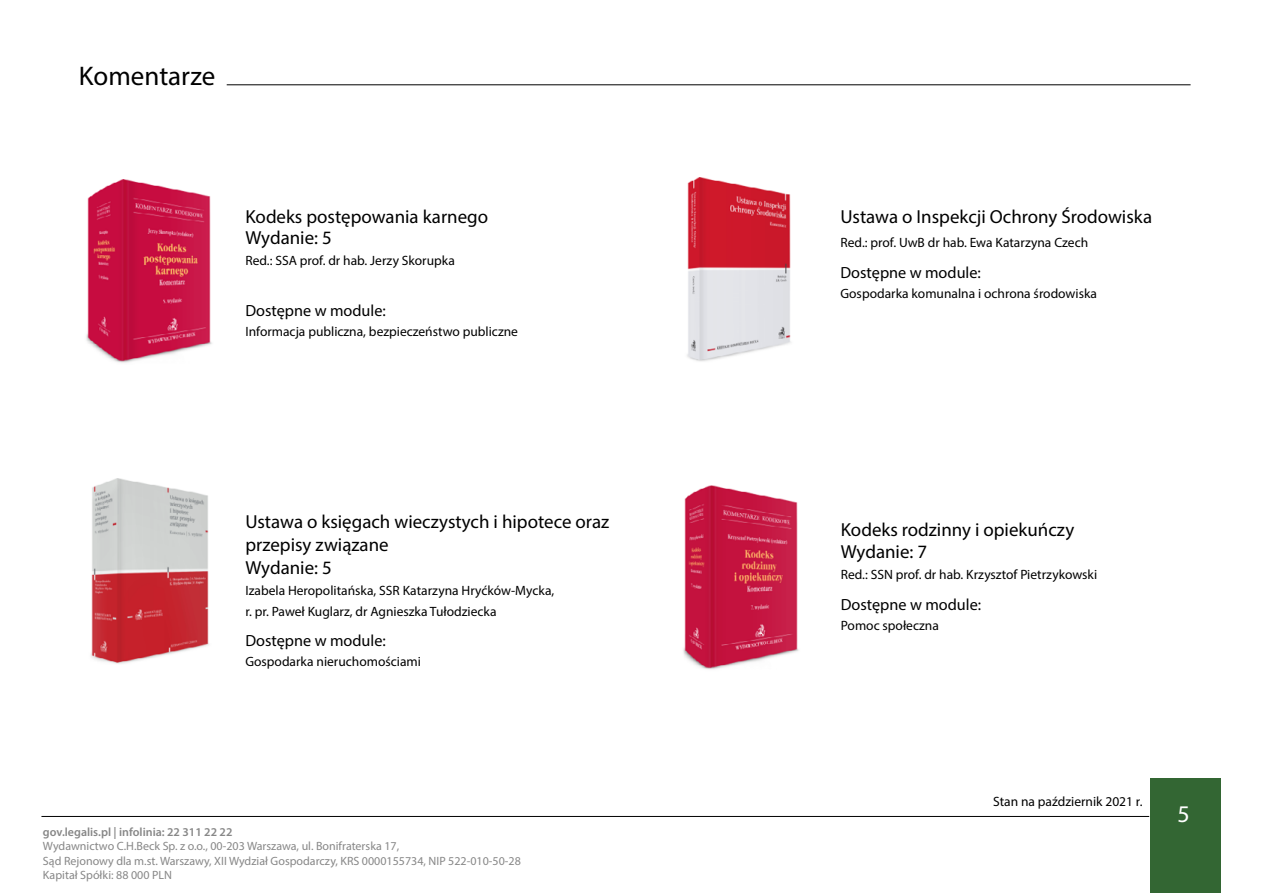
<style>
.page{position:relative;width:1263px;height:893px;background:#fff}
.page>*{position:absolute;margin:0;border:0;box-sizing:border-box;transform-origin:0 0}
.t1{font:27px "Myriad Pro";color:#000}
.t2{font:24px "Myriad Pro";color:#fff}
.t3{font:18.9px/22.6px "Myriad Pro";color:#000}
.t4{font:16.2px "Myriad Pro";color:#000}
.t5{font:13.5px/21px "Myriad Pro";color:#000}
.t6{font:12px/14.4px "Myriad Pro";color:#878787}
.t7{font:600 12px "Myriad Pro";color:#878787}
</style>
<div class="page">
<hr style="left:41px;top:816px;width:1108px;height:1px;background:#000">
<div style="left:1150px;top:779px;width:70px;height:114px;background:#363"></div>
<hr style="left:227px;top:85px;width:963px;height:1px;background:#000">
<img style="left:91px;top:479px;width:118px;height:185px">
<img style="left:86px;top:179px;width:126px;height:184px">
<img style="left:687px;top:177px;width:104px;height:185px">
<img style="left:683px;top:486px;width:116px;height:184px">
<h1 class="t1" style="left:79px;top:59px;width:138px">Komentarze</h1>
<h3 class="t3" style="left:245px;top:206px;width:244px;line-height:21px">Kodeks postępowania karnego<br>Wydanie: 5</h3>
<p class="t5" style="left:245px;top:249px;width:211px">Red.: SSA prof. dr hab. Jerzy Skorupka</p>
<p class="t4" style="left:245px;top:300px;width:142px">Dostępne w module:</p>
<p class="t5" style="left:245px;top:321px;width:274px">Informacja publiczna, bezpieczeństwo publiczne</p>
<h3 class="t3" style="left:245px;top:510px;width:365px">Ustawa o księgach wieczystych i hipotece oraz przepisy związane<br>Wydanie: 5</h3>
<p class="t5" style="left:245px;top:579px;width:310px">Izabela Heropolitańska, SSR Katarzyna Hryćków-Mycka, r. pr. Paweł Kuglarz, dr Agnieszka Tułodziecka</p>
<p class="t4" style="left:245px;top:630px;width:142px">Dostępne w module:</p>
<p class="t5" style="left:245px;top:651px;width:177px">Gospodarka nieruchomościami</p>
<p class="t7" style="left:43px;top:824px;width:191px">gov.legalis.pl | infolinia: 22 311 22 22</p>
<p class="t6" style="left:43px;top:839px;width:479px">Wydawnictwo C.H.Beck Sp. z o.o., 00-203 Warszawa, ul. Bonifraterska 17,<br>Sąd Rejonowy dla m.st. Warszawy, XII Wydział Gospodarczy, KRS 0000155734, NIP 522-010-50-28<br>Kapitał Spółki: 88 000 PLN</p>
<h3 class="t3" style="left:840px;top:205px;width:313px">Ustawa o Inspekcji Ochrony Środowiska</h3>
<p class="t5" style="left:840px;top:232px;width:249px">Red.: prof. UwB dr hab. Ewa Katarzyna Czech</p>
<p class="t4" style="left:840px;top:262px;width:142px">Dostępne w module:</p>
<p class="t5" style="left:840px;top:283px;width:258px">Gospodarka komunalna i ochrona środowiska</p>
<h3 class="t3" style="left:841px;top:518px;width:235px">Kodeks rodzinny i opiekuńczy<br>Wydanie: 7</h3>
<p class="t5" style="left:841px;top:564px;width:258px">Red.: SSN prof. dr hab. Krzysztof Pietrzykowski</p>
<p class="t4" style="left:841px;top:594px;width:142px">Dostępne w module:</p>
<p class="t5" style="left:841px;top:615px;width:100px">Pomoc społeczna</p>
<p class="t5" style="left:993px;top:791px;width:151px">Stan na październik 2021 r.</p>
<h2 class="t2" style="left:1177px;top:799px;width:14px">5</h2>
</div>
